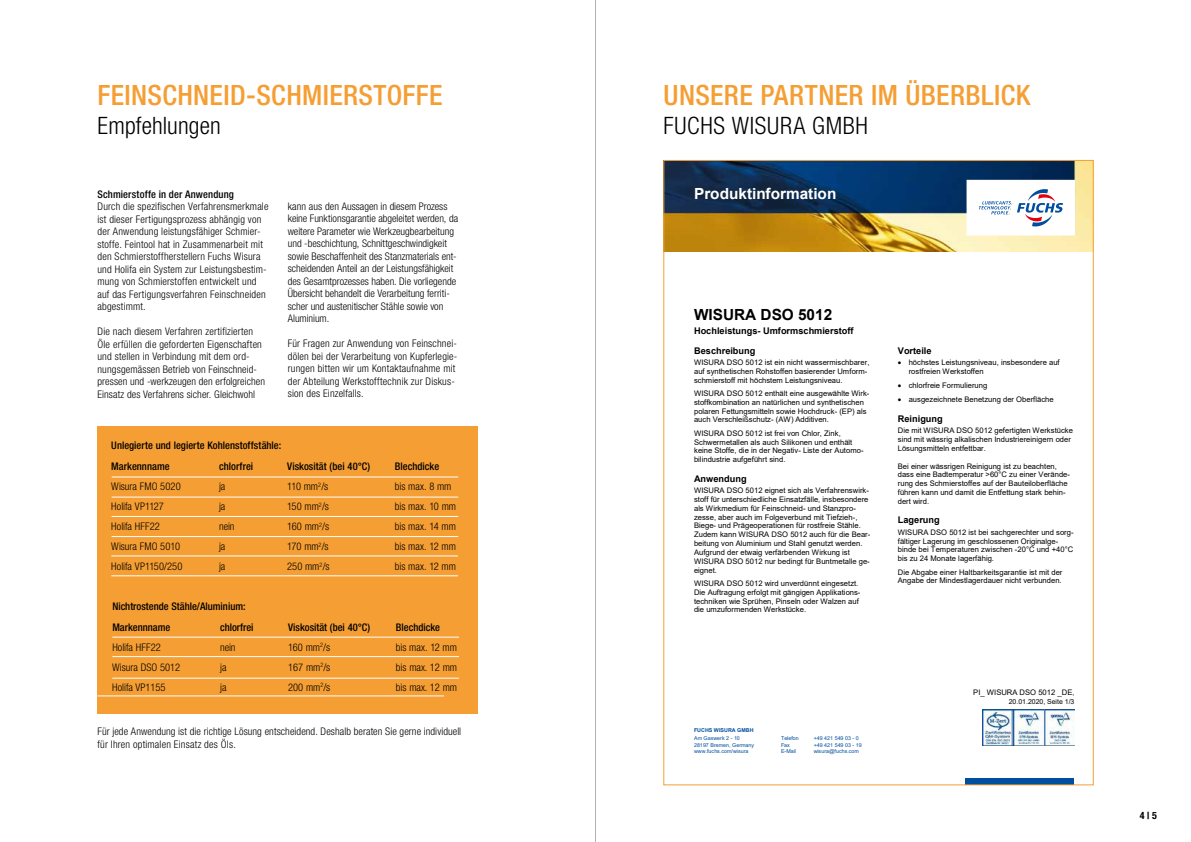
<style>
.page{position:relative;width:1191px;height:842px;background:#fff}
.page>*{position:absolute;margin:0;border:0;box-sizing:border-box;transform-origin:0 0}
.t1{font:500 condensed 28px "Helvetica Neue LT Pro";letter-spacing:.01em;color:#f59e33}
.t2{font:300 condensed 24px "Helvetica Neue LT Pro";letter-spacing:.025em;color:#000}
.t3{font:300 condensed 24px "Helvetica Neue LT Pro";letter-spacing:.005em;color:#000}
.t4{font:700 15.4px "Arial";color:#fff}
.t5{font:700 15.4px "Arial";color:#000}
.t6{font:300 condensed 10.5px/12.5px "Helvetica Neue LT Pro";letter-spacing:.01em;color:#000}
.t7{font:500 condensed 10.5px/21px "Helvetica Neue";color:#000}
.t8{font:500 condensed 10.5px "Helvetica Neue LT Pro";color:#000}
.t9{font:700 condensed 10px "Helvetica Neue";color:#000}
.t10{font:700 9.2px/19.8px "Arial";color:#000}
.t11{font:7.6px/8.8px "Arial";color:#000}
.t12{font:6.9px "Arial";letter-spacing:.005em;color:#000}
.t13{font:5.3px "Arial";color:#004e9e}
.t14{font:700 5.3px "Arial";color:#004e9e}
.s1{font-size:6.9px}
</style>
<div class="page">
<hr style="left:595px;top:0;width:1px;height:842px;background:#b3b2b2">
<div style="left:97px;top:426px;width:381px;height:287px;background:#f59e33"></div>
<img style="left:665px;top:162px;width:426px;height:89px">
<div style="left:966px;top:180px;width:109px;height:55px;background:#fff"></div>
<svg style="left:978px;top:189px;width:85px;height:37px"></svg>
<div style="left:965px;top:779px;width:109px;height:6px;background:#004e9e"></div>
<img style="left:982px;top:710px;width:92px;height:35px">
<hr style="left:112px;top:477px;width:346px;height:1px;background:#fff">
<hr style="left:112px;top:497px;width:346px;height:1px;background:#fff">
<hr style="left:112px;top:516px;width:346px;height:1px;background:#fff">
<hr style="left:112px;top:536px;width:346px;height:1px;background:#fff">
<hr style="left:111px;top:556px;width:347px;height:1px;background:#fff">
<hr style="left:112px;top:637px;width:347px;height:1px;background:#fff">
<hr style="left:112px;top:656px;width:347px;height:1px;background:#fff">
<hr style="left:112px;top:678px;width:347px;height:1px;background:#fff">
<hr style="left:111px;top:575px;width:347px;height:1px;background:#fff">
<hr style="left:97px;top:696px;width:347px;height:1px;background:#fff">
<h1 class="t1" style="left:97px;top:78px;width:347px">FEINSCHNEID-SCHMIERSTOFFE</h1>
<h2 class="t3" style="left:97px;top:112px;width:125px">Empfehlungen</h2>
<h3 class="t8" style="left:97px;top:188px;width:138px">Schmierstoffe in der Anwendung</h3>
<p class="t6" style="left:97px;top:200px;width:173px">Durch die spezifischen Verfahrensmerkmale ist dieser Fertigungsprozess abhängig von der Anwendung leistungsfähiger Schmier&shy;stoffe. Feintool hat in Zusammenarbeit mit den Schmierstoffherstellern Fuchs Wisura und Holifa ein System zur Leistungsbestim&shy;mung von Schmierstoffen entwickelt und auf das Fertigungsverfahren Feinschneiden abgestimmt.</p>
<p class="t6" style="left:97px;top:325px;width:169px">Die nach diesem Verfahren zertifizierten Öle erfüllen die geforderten Eigenschaften und stellen in Verbindung mit dem ord&shy;nungsgemässen Betrieb von Feinschneid&shy;pressen und -werkzeugen den erfolgreichen Einsatz des Verfahrens sicher. Gleichwohl</p>
<p class="t6" style="left:288px;top:200px;width:172px">kann aus den Aussagen in diesem Prozess keine Funktionsgarantie abgeleitet werden, da weitere Parameter wie Werkzeugbearbeitung und -beschichtung, Schnittgeschwindigkeit sowie Beschaffenheit des Stanzmaterials ent&shy;scheidenden Anteil an der Leistungsfähigkeit des Gesamtprozesses haben. Die vorliegende Übersicht behandelt die Verarbeitung ferriti&shy;scher und austenitischer Stähle sowie von Aluminium.</p>
<h3 class="t6" style="left:288px;top:337px;width:171px">Für Fragen zur Anwendung von Feinschnei&shy;dölen bei der Verarbeitung von Kupferlegie&shy;rungen bitten wir um Kontaktaufnahme mit der Abteilung Werkstofftechnik zur Diskus&shy;sion des Einzelfalls.</h3>
<h3 class="t7" style="left:111px;top:435px;width:171px">Unlegierte und legierte Kohlenstoffstähle:<br>Markennname</h3>
<h3 class="t7" style="left:219px;top:456px;width:36px">chlorfrei</h3>
<h3 class="t7" style="left:287px;top:456px;width:84px">Viskosität (bei 40°C)</h3>
<h3 class="t7" style="left:395px;top:456px;width:46px">Blechdicke</h3>
<h3 class="t6" style="left:111px;top:480px;width:71px">Wisura FMO 5020</h3>
<h3 class="t6" style="left:219px;top:480px;width:8px">ja</h3>
<h3 class="t6" style="left:287px;top:480px;width:43px">110 mm<sup>2</sup>/s</h3>
<h3 class="t6" style="left:395px;top:480px;width:58px">bis max. 8 mm</h3>
<h3 class="t6" style="left:111px;top:500px;width:54px">Holifa VP1127</h3>
<h3 class="t6" style="left:219px;top:500px;width:8px">ja</h3>
<h3 class="t6" style="left:287px;top:500px;width:43px">150 mm<sup>2</sup>/s</h3>
<h3 class="t6" style="left:395px;top:500px;width:63px">bis max. 10 mm</h3>
<h3 class="t6" style="left:111px;top:520px;width:50px">Holifa HFF22</h3>
<h3 class="t6" style="left:219px;top:520px;width:17px">nein</h3>
<h3 class="t6" style="left:287px;top:520px;width:43px">160 mm<sup>2</sup>/s</h3>
<h3 class="t6" style="left:395px;top:520px;width:63px">bis max. 14 mm</h3>
<h3 class="t6" style="left:111px;top:540px;width:70px">Wisura FMO 5010</h3>
<h3 class="t6" style="left:219px;top:540px;width:8px">ja</h3>
<h3 class="t6" style="left:287px;top:540px;width:43px">170 mm<sup>2</sup>/s</h3>
<h3 class="t6" style="left:395px;top:540px;width:63px">bis max. 12 mm</h3>
<h3 class="t6" style="left:111px;top:560px;width:73px">Holifa VP1150/250</h3>
<h3 class="t6" style="left:219px;top:560px;width:8px">ja</h3>
<h3 class="t6" style="left:287px;top:560px;width:44px">250 mm<sup>2</sup>/s</h3>
<h3 class="t6" style="left:395px;top:560px;width:63px">bis max. 12 mm</h3>
<h3 class="t7" style="left:112px;top:595px;width:135px">Nichtrostende Stähle/Aluminium:</h3>
<h3 class="t8" style="left:112px;top:621px;width:60px">Markennname</h3>
<h3 class="t8" style="left:220px;top:621px;width:35px">chlorfrei</h3>
<h3 class="t8" style="left:288px;top:621px;width:83px">Viskosität (bei 40°C)</h3>
<h3 class="t8" style="left:396px;top:621px;width:46px">Blechdicke</h3>
<h3 class="t6" style="left:112px;top:641px;width:50px">Holifa HFF22</h3>
<h3 class="t6" style="left:220px;top:641px;width:17px">nein</h3>
<h3 class="t6" style="left:288px;top:641px;width:43px">160 mm<sup>2</sup>/s</h3>
<h3 class="t6" style="left:396px;top:641px;width:63px">bis max. 12 mm</h3>
<h3 class="t6" style="left:112px;top:661px;width:69px">Wisura DSO 5012</h3>
<h3 class="t6" style="left:220px;top:661px;width:8px">ja</h3>
<h3 class="t6" style="left:288px;top:661px;width:44px">167 mm<sup>2</sup>/s</h3>
<h3 class="t6" style="left:396px;top:661px;width:63px">bis max. 12 mm</h3>
<h3 class="t6" style="left:112px;top:681px;width:55px">Holifa VP1155</h3>
<h3 class="t6" style="left:220px;top:681px;width:8px">ja</h3>
<h3 class="t6" style="left:288px;top:681px;width:44px">200 mm<sup>2</sup>/s</h3>
<h3 class="t6" style="left:396px;top:681px;width:63px">bis max. 12 mm</h3>
<h3 class="t6" style="left:97px;top:725px;width:365px">Für jede Anwendung ist die richtige Lösung entscheidend. Deshalb beraten Sie gerne individuell für Ihren optimalen Einsatz des Öls.</h3>
<h1 class="t1" style="left:663px;top:78px;width:368px">UNSERE PARTNER IM ÜBERBLICK</h1>
<h2 class="t2" style="left:663px;top:112px;width:206px">FUCHS WISURA GMBH</h2>
<h3 class="t4" style="left:694px;top:183px;width:144px">Produktinformation</h3>
<h3 class="t5" style="left:694px;top:303px;width:140px">WISURA DSO 5012</h3>
<p class="t10" style="left:694px;top:321px;width:161px">Hochleistungs- Umformschmierstoff<br>Beschreibung</p>
<p class="t11" style="left:694px;top:358px;width:177px">WISURA DSO 5012 ist ein nicht wassermischbarer, auf synthetischen Rohstoffen basierender Umform&shy;schmierstoff mit höchstem Leistungsniveau.</p>
<p class="t11" style="left:694px;top:389px;width:177px">WISURA DSO 5012 enthält eine ausgewählte Wirk&shy;stoffkombination an natürlichen und synthetischen polaren Fettungsmitteln sowie Hochdruck- (EP) als auch Verschleißschutz- (AW) Additiven.</p>
<p class="t11" style="left:694px;top:429px;width:171px">WISURA DSO 5012 ist frei von Chlor, Zink, Schwermetallen als auch Silikonen und enthält keine Stoffe, die in der Negativ- Liste der Automo&shy;bilindustrie aufgeführt sind.</p>
<p class="t10" style="left:694px;top:469px;width:54px">Anwendung</p>
<p class="t11" style="left:694px;top:486px;width:178px">WISURA DSO 5012 eignet sich als Verfahrenswirk&shy;stoff für unterschiedliche Einsatzfälle, insbesondere als Wirkmedium für Feinschneid- und Stanzpro&shy;zesse, aber auch im Folgeverbund mit Tiefzieh-, Biege- und Prägeoperationen für rostfreie Stähle.<br>Zudem kann WISURA DSO 5012 auch für die Bear&shy;beitung von Aluminium und Stahl genutzt werden.<br>Aufgrund der etwaig verfärbenden Wirkung ist WISURA DSO 5012 nur bedingt für Buntmetalle ge&shy;eignet.</p>
<p class="t11" style="left:694px;top:579px;width:168px">WISURA DSO 5012 wird unverdünnt eingesetzt.<br>Die Auftragung erfolgt mit gängigen Applikations&shy;techniken wie Sprühen, Pinseln oder Walzen auf die umzuformenden Werkstücke.</p>
<p class="t10" style="left:898px;top:340px;width:35px">Vorteile</p>
<p class="t11" style="left:908px;top:358px;width:152px;text-indent:-11px">• höchstes Leistungsniveau, insbesondere auf rostfreien Werkstoffen</p>
<p class="t11" style="left:898px;top:381px;width:91px">• chlorfreie Formulierung</p>
<p class="t11" style="left:898px;top:395px;width:157px">• ausgezeichnete Benetzung der Oberfläche</p>
<p class="t10" style="left:898px;top:408px;width:46px">Reinigung</p>
<p class="t11" style="left:898px;top:426px;width:177px">Die mit WISURA DSO 5012 gefertigten Werkstücke sind mit wässrig alkalischen Industriereinigern oder<br>Lösungsmitteln entfettbar.</p>
<p class="t11" style="left:898px;top:462px;width:174px">Bei einer wässrigen Reinigung ist zu beachten, dass eine Badtemperatur &gt;60°C zu einer Verände&shy;rung des Schmierstoffes auf der Bauteiloberfläche führen kann und damit die Entfettung stark behin&shy;dert wird.</p>
<p class="t10" style="left:898px;top:510px;width:43px">Lagerung</p>
<p class="t11" style="left:898px;top:528px;width:177px">WISURA DSO 5012 ist bei sachgerechter und sorg&shy;fältiger Lagerung im geschlossenen Originalge&shy;binde bei Temperaturen zwischen -20°C und +40°C bis zu 24 Monate lagerfähig.</p>
<p class="t11" style="left:898px;top:567px;width:166px">Die Abgabe einer Haltbarkeitsgarantie ist mit der<br>Angabe der Mindestlagerdauer nicht verbunden.</p>
<p class="t14" style="left:694px;top:726px;width:61px">FUCHS WISURA GMBH</p>
<p class="t13" style="left:694px;top:735px;width:47px">Am Gaswerk 2 - 10</p>
<p class="t13" style="left:781px;top:735px;width:19px">Telefon</p>
<p class="t13" style="left:813px;top:735px;width:47px">+49 421 549 03 - 0</p>
<p class="t13" style="left:694px;top:741px;width:62px">28197 Bremen, Germany</p>
<p class="t13" style="left:781px;top:741px;width:10px">Fax</p>
<p class="t13" style="left:813px;top:741px;width:50px">+49 421 549 03 - 19</p>
<p class="t13" style="left:694px;top:747px;width:56px">www.fuchs.com/wisura</p>
<p class="t13" style="left:781px;top:747px;width:17px">E-Mail</p>
<p class="t13" style="left:813px;top:747px;width:47px">wisura@fuchs.com</p>
<p class="t11" style="left:973px;top:688px;width:103px">PI_ WISURA DSO 5012 _DE<span class="s1">,</span></p>
<p class="t12" style="left:1008px;top:696px;width:67px">20.01.2020, Seite 1/3</p>
<h3 class="t9" style="left:1139px;top:809px;width:19px">4 | 5</h3>
</div>
